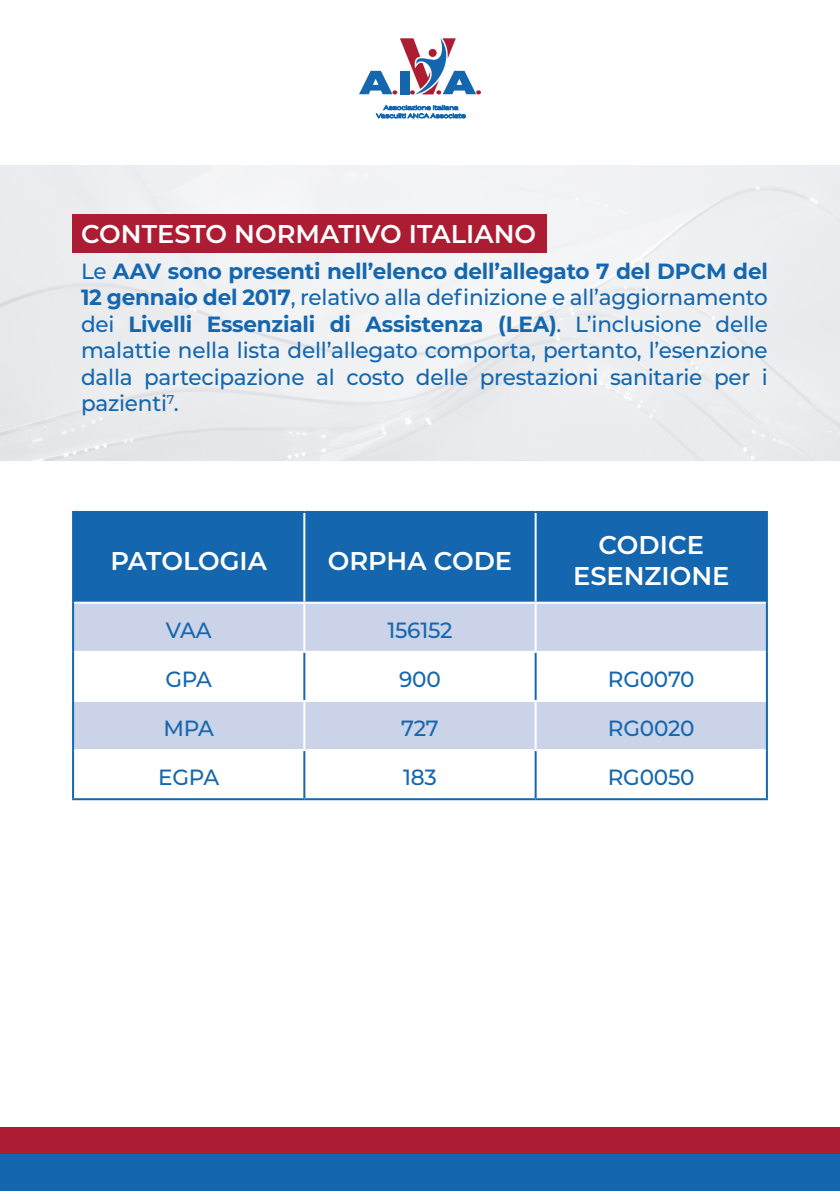
<style>
.page{position:relative;width:840px;height:1191px;background:#fff}
.page>*{position:absolute;margin:0;border:0;box-sizing:border-box;transform-origin:0 0}
.t1{font:600 25.6px/30.8px "Montserrat";color:#fff;text-align:center}
.t2{font:500 22px/26.4px "Montserrat";letter-spacing:-.01em;color:#1467ae;text-align:justify}
.t3{font:5.8px/8.2px "Termina";color:#1467ae;text-align:center}
.s1{font-weight:700}
</style>
<div class="page">
<div style="left:0;top:1126px;width:839px;height:28px;background:#ac1c33"></div>
<div style="left:0;top:1154px;width:839px;height:37px;background:#1467ae"></div>
<svg style="left:359px;top:38px;width:121px;height:56px"></svg>
<div style="left:428px;top:49px;width:8px;height:8px;background:#ac1c33;border-radius:50%"></div>
<div style="left:0;top:165px;width:839px;height:295px;background:#edeef0"></div>
<div style="left:72px;top:214px;width:474px;height:39px;background:#ac1c33"></div>
<div style="left:74px;top:513px;width:691px;height:88px;background:#1467ae"></div>
<svg style="left:74px;top:603px;width:691px;height:146px;fill:#cbd3e9"></svg>
<hr style="left:303px;top:513px;width:2px;height:88px;background:#fff">
<hr style="left:534px;top:513px;width:2px;height:88px;background:#fff">
<hr style="left:303px;top:603px;width:2px;height:48px;background:#fff">
<hr style="left:534px;top:603px;width:2px;height:48px;background:#fff">
<hr style="left:74px;top:651px;width:230px;height:2px;background:#fff">
<hr style="left:304px;top:651px;width:231px;height:2px;background:#fff">
<hr style="left:535px;top:651px;width:230px;height:2px;background:#fff">
<hr style="left:74px;top:700px;width:230px;height:2px;background:#fff">
<hr style="left:304px;top:700px;width:231px;height:2px;background:#fff">
<hr style="left:303px;top:702px;width:2px;height:47px;background:#fff">
<hr style="left:535px;top:700px;width:230px;height:2px;background:#fff">
<hr style="left:534px;top:702px;width:2px;height:47px;background:#fff">
<hr style="left:72px;top:511px;width:232px;height:2px;background:#1467ae">
<hr style="left:72px;top:513px;width:2px;height:89px;background:#1467ae">
<hr style="left:304px;top:511px;width:231px;height:2px;background:#1467ae">
<hr style="left:535px;top:511px;width:232px;height:2px;background:#1467ae">
<hr style="left:765px;top:513px;width:2px;height:89px;background:#1467ae">
<hr style="left:72px;top:602px;width:2px;height:50px;background:#1467ae">
<hr style="left:765px;top:602px;width:2px;height:50px;background:#1467ae">
<hr style="left:72px;top:701px;width:2px;height:49px;background:#1467ae">
<hr style="left:765px;top:701px;width:2px;height:49px;background:#1467ae">
<hr style="left:72px;top:798px;width:232px;height:2px;background:#1467ae">
<hr style="left:304px;top:798px;width:231px;height:2px;background:#1467ae">
<hr style="left:535px;top:798px;width:232px;height:2px;background:#1467ae">
<hr style="left:72px;top:652px;width:2px;height:49px;background:#1467ae">
<hr style="left:303px;top:653px;width:2px;height:47px;background:#1467ae">
<hr style="left:534px;top:653px;width:2px;height:47px;background:#1467ae">
<hr style="left:765px;top:652px;width:2px;height:49px;background:#1467ae">
<hr style="left:72px;top:750px;width:2px;height:48px;background:#1467ae">
<hr style="left:303px;top:751px;width:2px;height:47px;background:#1467ae">
<hr style="left:534px;top:751px;width:2px;height:47px;background:#1467ae">
<hr style="left:765px;top:750px;width:2px;height:48px;background:#1467ae">
<p class="t3" style="left:376px;top:103px;width:91px">Associazione Italiana<br>Vasculiti ANCA Associate</p>
<p class="t1" style="left:81px;top:217px;width:456px">CONTESTO NORMATIVO ITALIANO</p>
<p class="t2" style="left:81px;top:257px;width:688px">Le <span class="s1">AAV sono presenti nell’elenco dell’allegato 7 del DPCM del 12 gennaio del 2017</span>, relativo alla definizione e all’aggiornamento dei <span class="s1">Livelli Essenziali di Assistenza (LEA)</span>. L’inclusione delle malattie nella lista dell’allegato comporta, pertanto, l’esenzione dalla partecipazione al costo delle prestazioni sanitarie per i pazienti<sup>7</sup>.</p>
<p class="t1" style="left:110px;top:544px;width:158px">PATOLOGIA</p>
<p class="t1" style="left:327px;top:544px;width:186px">ORPHA CODE</p>
<p class="t1" style="left:572px;top:529px;width:158px">CODICE<br>ESENZIONE</p>
<p class="t2" style="left:166px;top:616px;width:47px">VAA</p>
<p class="t2" style="left:387px;top:616px;width:67px">156152</p>
<p class="t2" style="left:165px;top:665px;width:48px">GPA</p>
<p class="t2" style="left:399px;top:665px;width:43px">900</p>
<p class="t2" style="left:607px;top:665px;width:88px">RG0070</p>
<p class="t2" style="left:163px;top:714px;width:52px">MPA</p>
<p class="t2" style="left:401px;top:714px;width:39px">727</p>
<p class="t2" style="left:607px;top:714px;width:88px">RG0020</p>
<p class="t2" style="left:158px;top:763px;width:62px">EGPA</p>
<p class="t2" style="left:403px;top:763px;width:32px">183</p>
<p class="t2" style="left:607px;top:763px;width:88px">RG0050</p>
</div>
